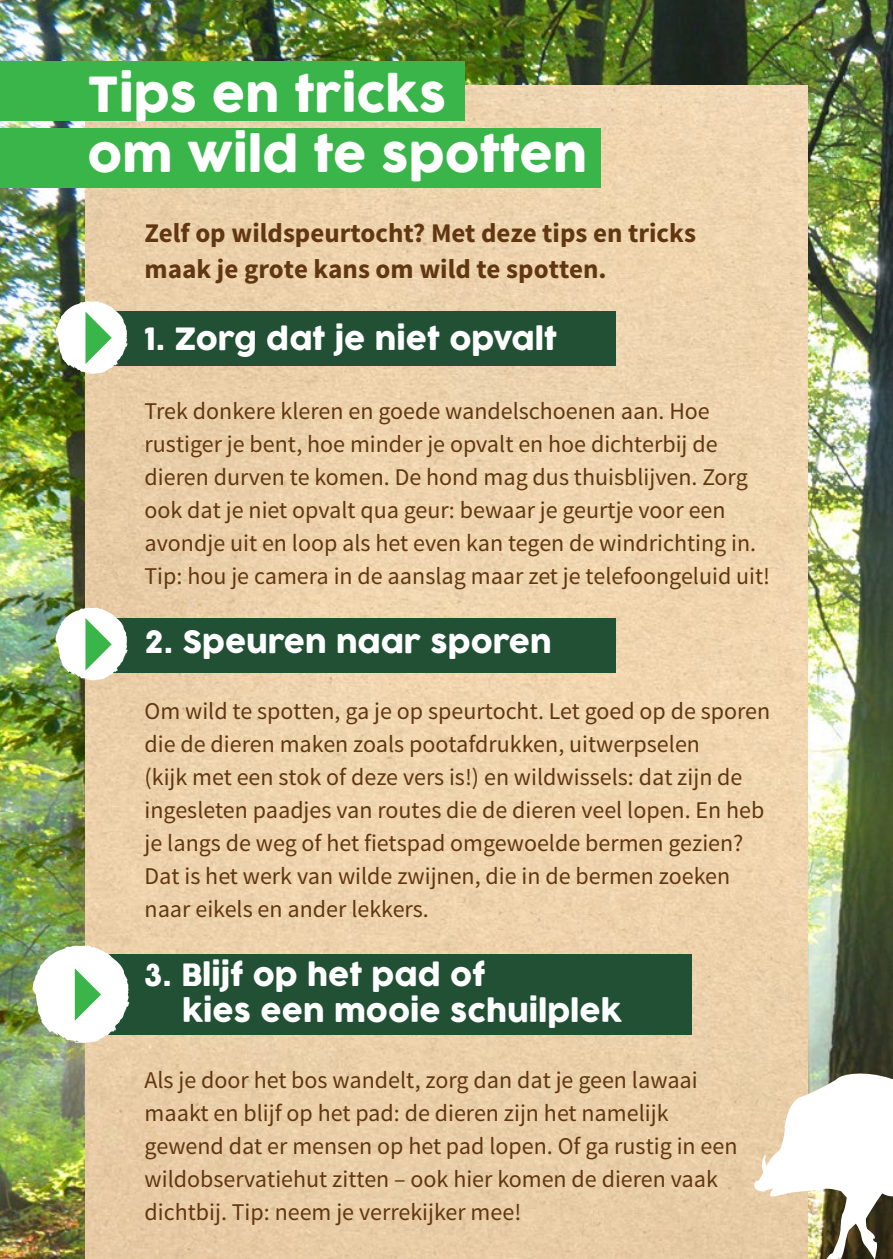
<style>
.page{position:relative;width:893px;height:1259px;background:#fff}
.page>*{position:absolute;margin:0;border:0;box-sizing:border-box;transform-origin:0 0}
.t1{font:47.4px/60.9px "COCOGOOSE";color:#fff}
.t2{font:30px/36px "COCOGOOSE";color:#fff}
.t3{font:700 27px/36px "Source Sans Pro";color:#603711}
.t4{font:24px/33px "Source Sans Pro";color:#603711}
</style>
<div class="page">
<img style="left:0;top:0;width:893px;height:1259px">
<img style="left:85px;top:85px;width:723px;height:1174px">
<div style="left:70px;top:311px;width:546px;height:55px;background:#215035"></div>
<svg style="left:55px;top:301px;width:73px;height:73px"></svg>
<div style="left:0;top:62px;width:465px;height:59px;background:#3ab54a"></div>
<div style="left:0;top:129px;width:600px;height:59px;background:#3ab54a"></div>
<div style="left:70px;top:618px;width:546px;height:54px;background:#215035"></div>
<svg style="left:55px;top:607px;width:73px;height:73px"></svg>
<div style="left:77px;top:954px;width:614px;height:81px;background:#215035"></div>
<svg style="left:754px;top:1070px;width:139px;height:189px"></svg>
<svg style="left:32px;top:945px;width:97px;height:98px"></svg>
<h1 class="t1" style="left:88px;top:65px;width:501px">Tips en tricks<br>om wild te spotten</h1>
<p class="t3" style="left:145px;top:216px;width:553px">Zelf op wildspeurtocht? Met deze tips en tricks maak je grote kans om wild te spotten.</p>
<p class="t2" style="left:145px;top:321px;width:414px">1. Zorg dat je niet opvalt</p>
<p class="t4" style="left:145px;top:395px;width:627px">Trek donkere kleren en goede wandelschoenen aan. Hoe rustiger je bent, hoe minder je opvalt en hoe dichterbij de dieren durven te komen. De hond mag dus thuisblijven. Zorg ook dat je niet opvalt qua geur: bewaar je geurtje voor een avondje uit en loop als het even kan tegen de windrichting in.<br>Tip: hou je camera in de aanslag maar zet je telefoongeluid uit!</p>
<p class="t2" style="left:145px;top:624px;width:409px">2. Speuren naar sporen</p>
<p class="t4" style="left:145px;top:695px;width:627px">Om wild te spotten, ga je op speurtocht. Let goed op de sporen die de dieren maken zoals pootafdrukken, uitwerpselen<br>(kijk met een stok of deze vers is!) en wildwissels: dat zijn de ingesleten paadjes van routes die de dieren veel lopen. En heb je langs de weg of het fietspad omgewoelde bermen gezien?<br>Dat is het werk van wilde zwijnen, die in de bermen zoeken naar eikels en ander lekkers.</p>
<p class="t2" style="left:182px;top:957px;width:441px;text-indent:-38px">3. Blijf op het pad of<br>kies een mooie schuilplek</p>
<p class="t4" style="left:145px;top:1064px;width:594px">Als je door het bos wandelt, zorg dan dat je geen lawaai maakt en blijf op het pad: de dieren zijn het namelijk gewend dat er mensen op het pad lopen. Of ga rustig in een wildobservatiehut zitten – ook hier komen de dieren vaak dichtbij. Tip: neem je verrekijker mee!</p>
</div>
